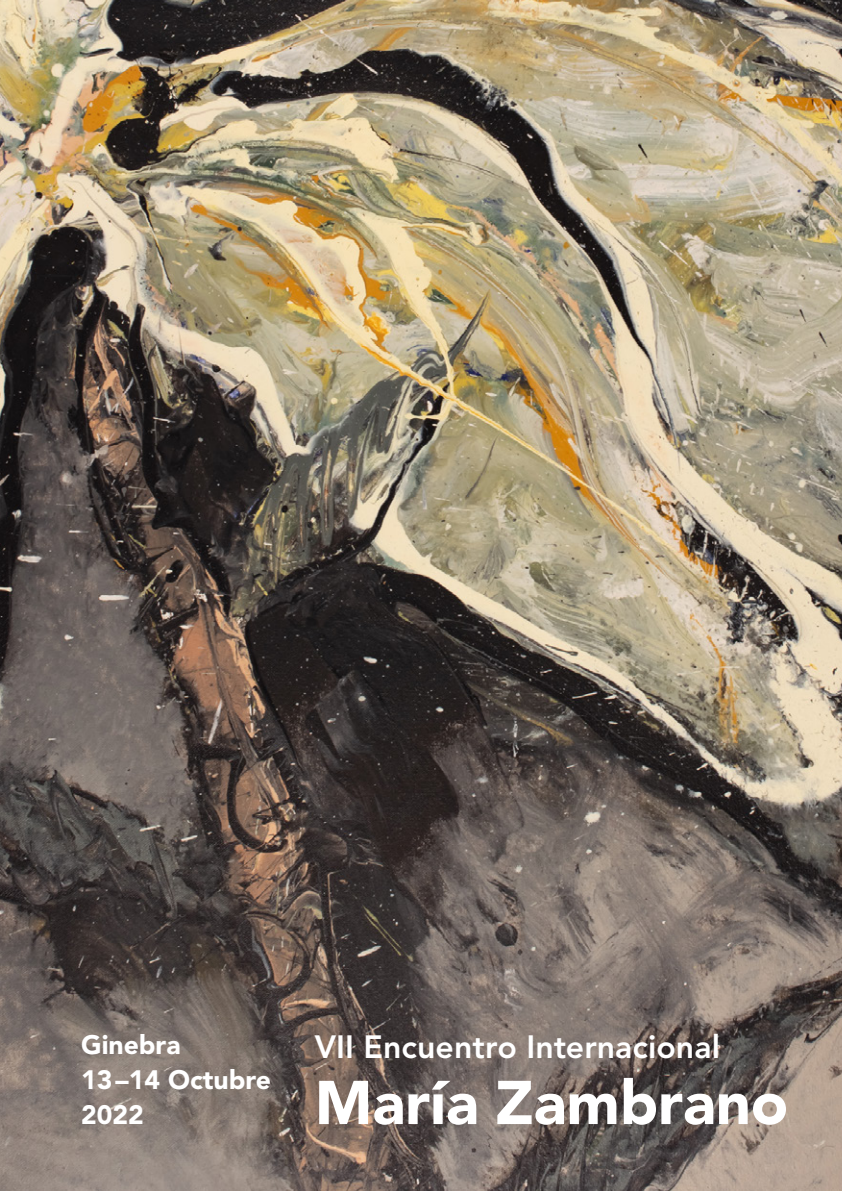
<style>
.page{position:relative;width:842px;height:1191px;background:#fff}
.page>*{position:absolute;margin:0;border:0;box-sizing:border-box;transform-origin:0 0}
.t1{font:900 61px "Avenir LT Std";color:#fff}
.t2{font:800 32px "Avenir LT Std";color:#fff}
.t3{font:900 26.4px/35px "Avenir LT Std";color:#fff}
</style>
<div class="page">
<img style="left:0;top:0;width:842px;height:1191px">
<p class="t3" style="left:81px;top:1027px;width:191px">Ginebra<br>13–14 Octubre<br>2022</p>
<p class="t2" style="left:315px;top:1028px;width:407px">VII Encuentro Internacional</p>
<h1 class="t1" style="left:315px;top:1066px;width:475px">María Zambrano</h1>
</div>
